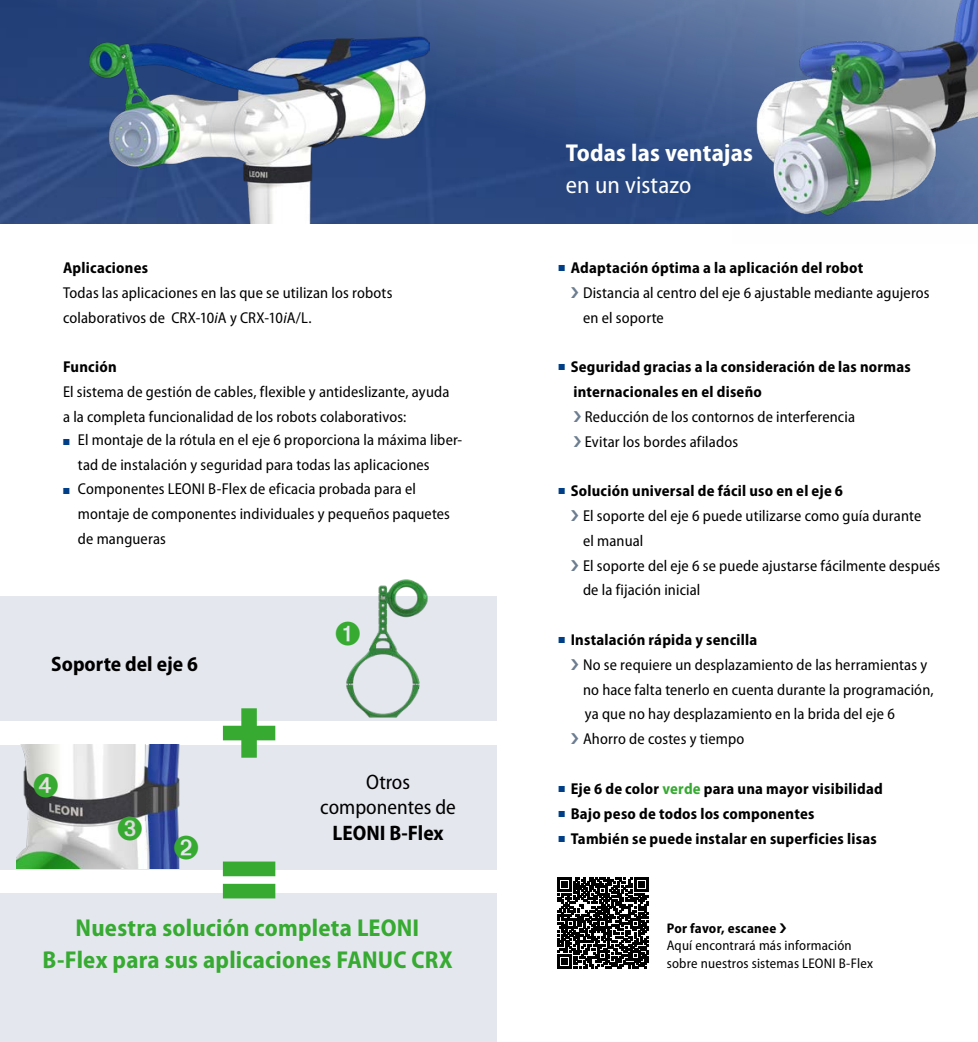
<style>
.page{position:relative;width:978px;height:1042px;background:#fff}
.page>*{position:absolute;margin:0;border:0;box-sizing:border-box;transform-origin:0 0}
.t1{font:700 semi-condensed 24.5px/31.5px "Myriad Pro";letter-spacing:.01em;color:#37aa32;text-align:center}
.t2{font:700 semi-condensed 24.5px "Myriad Pro";letter-spacing:.005em;color:#fff}
.t3{font:semi-condensed 24.5px "Myriad Pro";letter-spacing:.005em;color:#fff}
.t4{font:700 semi-condensed 21px "Myriad Pro";color:#000}
.t5{font:semi-condensed 21px/25.2px "Myriad Pro";color:#000;text-align:center}
.t6{font:semi-condensed 15.75px/24.8px "Myriad Pro";letter-spacing:.01em;color:#000}
.t7{font:700 semi-condensed 15.75px/24.8px "Myriad Pro";letter-spacing:.015em;color:#000}
.t8{font:semi-condensed 14px/17.5px "Myriad Pro";letter-spacing:.015em;color:#000}
.t9{font:700 semi-condensed 14px "Myriad Pro";letter-spacing:.02em;color:#000}
.s1{font-style:italic}
.s2{color:#003e87}
.s3{font-weight:700}
.s4{color:#37aa32}
</style>
<div class="page">
<img style="left:0;top:0;width:732px;height:223px">
<div style="left:0;top:596px;width:496px;height:124px;background:#e4e8ee"></div>
<div style="left:0;top:744px;width:496px;height:125px;background:#e4e8ee"></div>
<div style="left:0;top:893px;width:496px;height:149px;background:#e4e8ee"></div>
<svg style="left:223px;top:708px;width:52px;height:50px"></svg>
<svg style="left:223px;top:861px;width:52px;height:37px"></svg>
<img style="left:346px;top:579px;width:82px;height:139px">
<img style="left:68px;top:0;width:361px;height:223px">
<img style="left:16px;top:744px;width:180px;height:124px">
<img style="left:732px;top:0;width:245px;height:224px">
<svg style="left:557px;top:877px;width:91px;height:92px"></svg>
<svg style="left:34px;top:773px;width:24px;height:24px"></svg>
<svg style="left:346px;top:621px;width:13px;height:25px"></svg>
<svg style="left:174px;top:835px;width:22px;height:24px"></svg>
<svg style="left:118px;top:816px;width:24px;height:24px"></svg>
<p class="t7" style="left:63px;top:255px;width:86px">Aplicaciones</p>
<p class="t6" style="left:63px;top:280px;width:331px">Todas las aplicaciones en las que se utilizan los robots colaborativos de CRX-10<span class="s1">i</span>A y CRX-10<span class="s1">i</span>A/L.</p>
<p class="t7" style="left:63px;top:354px;width:55px">Función</p>
<p class="t6" style="left:63px;top:379px;width:388px">El sistema de gestión de cables, flexible y antideslizante, ayuda a la completa funcionalidad de los robots colaborativos:</p>
<p class="t6" style="left:78px;top:427px;width:386px;text-indent:-15px"><span class="s2">■</span> El montaje de la rótula en el eje 6 proporciona la máxima liber&shy;tad de instalación y seguridad para todas las aplicaciones</p>
<p class="t6" style="left:78px;top:476px;width:373px;text-indent:-15px"><span class="s2">■</span> Componentes LEONI B-Flex de eficacia probada para el montaje de componentes individuales y pequeños paquetes de mangueras</p>
<h2 class="t4" style="left:51px;top:650px;width:148px">Soporte del eje 6</h2>
<h2 class="t5" style="left:320px;top:769px;width:137px">Otros componentes de</h2>
<h2 class="t4" style="left:332px;top:819px;width:113px">LEONI B-Flex</h2>
<h1 class="t1" style="left:42px;top:911px;width:411px">Nuestra solución completa LEONI<br>B-Flex para sus aplicaciones FANUC CRX</h1>
<h1 class="t2" style="left:566px;top:137px;width:188px">Todas las ventajas</h1>
<h1 class="t3" style="left:566px;top:169px;width:127px">en un vistazo</h1>
<p class="t6" style="left:583px;top:255px;width:348px;text-indent:-24px"><span class="s2">■</span> <span class="s3">Adaptación óptima a la aplicación del robot<br></span>Distancia al centro del eje 6 ajustable mediante agujeros en el soporte</p>
<p class="t7" style="left:573px;top:354px;width:339px;text-indent:-15px"><span class="s2">■</span> Seguridad gracias a la consideración de las normas internacionales en el diseño</p>
<p class="t6" style="left:584px;top:404px;width:272px">Reducción de los contornos de interferencia<br>Evitar los bordes afilados</p>
<p class="t6" style="left:583px;top:478px;width:359px;text-indent:-24px"><span class="s2">■</span> <span class="s3">Solución universal de fácil uso en el eje 6<br></span>El soporte del eje 6 puede utilizarse como guía durante<br>el manual<br>El soporte del eje 6 se puede ajustarse fácilmente después de la fijación inicial</p>
<p class="t6" style="left:583px;top:627px;width:352px;text-indent:-24px"><span class="s2">■</span> <span class="s3">Instalación rápida y sencilla<br></span>No se requiere un desplazamiento de las herramientas y no hace falta tenerlo en cuenta durante la programación, ya que no hay desplazamiento en la brida del eje 6<br>Ahorro de costes y tiempo</p>
<p class="t7" style="left:558px;top:776px;width:326px"><span class="s2">■</span> Eje 6 de color <span class="s4">verde</span> para una mayor visibilidad</p>
<p class="t7" style="left:558px;top:800px;width:257px"><span class="s2">■</span> Bajo peso de todos los componentes</p>
<p class="t7" style="left:558px;top:825px;width:319px"><span class="s2">■</span> También se puede instalar en superficies lisas</p>
<p class="t9" style="left:666px;top:919px;width:111px">Por favor, escanee</p>
<p class="t8" style="left:666px;top:936px;width:208px">Aquí encontrará más información sobre nuestros sistemas LEONI B-Flex</p>
</div>
